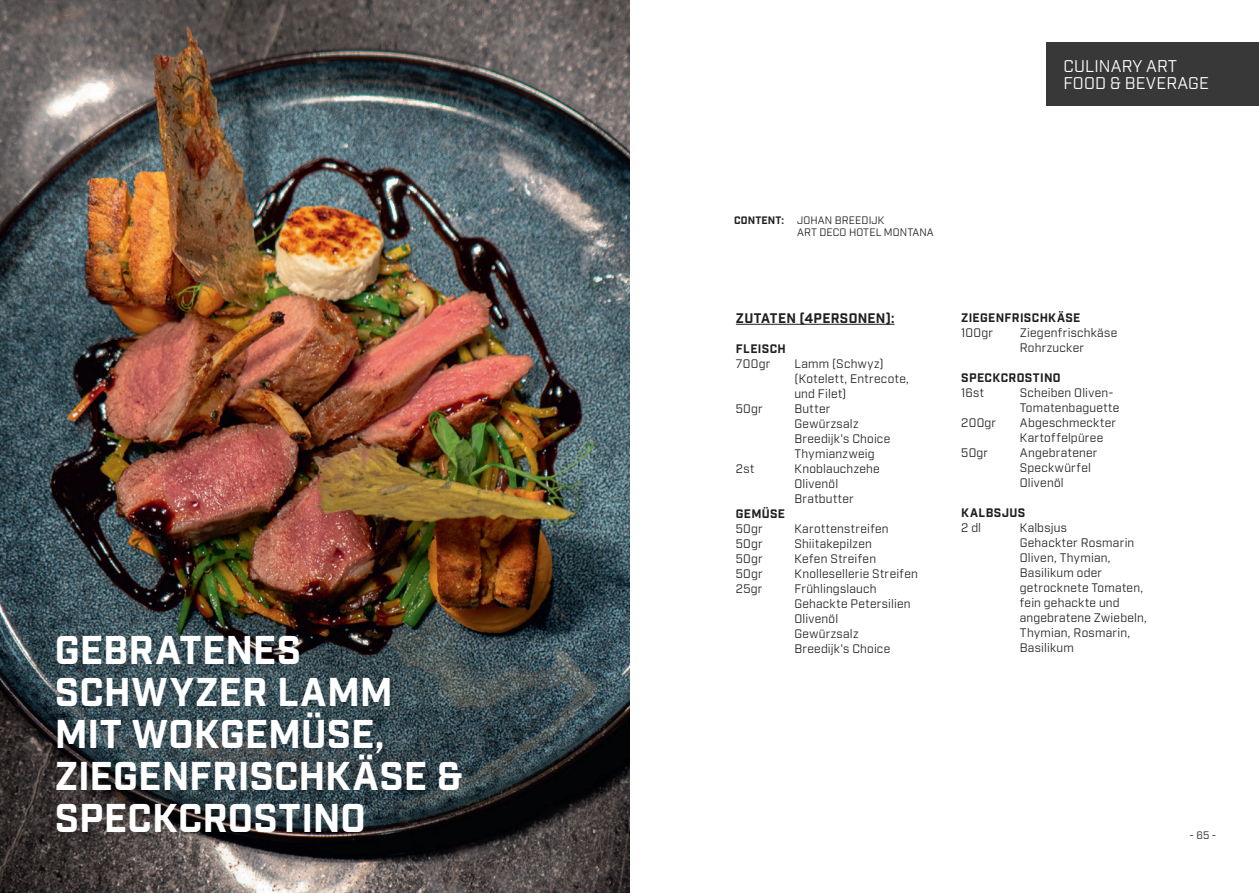
<style>
.page{position:relative;width:1259px;height:893px;background:#fff}
.page>*{position:absolute;margin:0;border:0;box-sizing:border-box;transform-origin:0 0}
.t1{font:700 39px/42px "Industry";color:#fff}
.t2{font:16.5px/16.5px "Industry";letter-spacing:.01em;color:#fff}
.t3{font:700 13.5px "Industry";letter-spacing:.025em;color:#231f20}
.t4{font:12px/15px "Industry";letter-spacing:.02em;color:#231f20}
.t5{font:700 12px "Industry";letter-spacing:.03em;color:#231f20}
.t6{font:10.5px/12px "Industry";letter-spacing:.01em;color:#231f20}
.s1{font-weight:700}
</style>
<div class="page">
<img style="left:0;top:0;width:629px;height:893px">
<div style="left:1046px;top:43px;width:213px;height:63px;background:#383839"></div>
<hr style="left:736px;top:324px;width:158px;height:1px;background:#231f20">
<h1 class="t1" style="left:55px;top:631px;width:409px">GEBRATENES<br>SCHWYZER LAMM<br>MIT WOKGEMÜSE,<br>ZIEGENFRISCHKÄSE &amp;<br>SPECKCROSTINO</h1>
<h2 class="t2" style="left:1063px;top:58px;width:147px">CULINARY ART<br>FOOD &amp; BEVERAGE</h2>
<p class="t6" style="left:797px;top:215px;width:138px;text-indent:-63px"><span class="s1">CONTENT:</span> JOHAN BREEDIJK<br>ART DECO HOTEL MONTANA</p>
<p class="t3" style="left:736px;top:310px;width:160px">ZUTATEN (4PERSONEN):</p>
<p class="t5" style="left:736px;top:341px;width:51px">FLEISCH</p>
<p class="t4" style="left:736px;top:356px;width:36px">700gr</p>
<p class="t4" style="left:794px;top:356px;width:116px">Lamm (Schwyz) (Kotelett, Entrecote, und Filet)</p>
<p class="t4" style="left:736px;top:401px;width:28px">50gr</p>
<p class="t4" style="left:794px;top:401px;width:97px">Butter<br>Gewürzsalz<br>Breedijk's Choice<br>Thymianzweig</p>
<p class="t4" style="left:736px;top:461px;width:20px">2st</p>
<p class="t4" style="left:794px;top:461px;width:87px">Knoblauchzehe<br>Olivenöl<br>Bratbutter</p>
<p class="t5" style="left:736px;top:506px;width:51px">GEMÜSE</p>
<p class="t4" style="left:736px;top:521px;width:28px">50gr</p>
<p class="t4" style="left:794px;top:521px;width:96px">Karottenstreifen</p>
<p class="t4" style="left:736px;top:536px;width:28px">50gr</p>
<p class="t4" style="left:794px;top:536px;width:79px">Shiitakepilzen</p>
<p class="t4" style="left:736px;top:551px;width:28px">50gr</p>
<p class="t4" style="left:794px;top:551px;width:83px">Kefen Streifen</p>
<p class="t4" style="left:736px;top:566px;width:28px">50gr</p>
<p class="t4" style="left:794px;top:566px;width:125px">Knollesellerie Streifen</p>
<p class="t4" style="left:736px;top:581px;width:28px">25gr</p>
<p class="t4" style="left:794px;top:581px;width:118px">Frühlingslauch<br>Gehackte Petersilien<br>Olivenöl<br>Gewürzsalz<br>Breedijk's Choice</p>
<p class="t5" style="left:961px;top:310px;width:121px">ZIEGENFRISCHKÄSE</p>
<p class="t4" style="left:961px;top:325px;width:33px">100gr</p>
<p class="t4" style="left:1019px;top:325px;width:99px">Ziegenfrischkäse<br>Rohrzucker</p>
<p class="t5" style="left:961px;top:370px;width:101px">SPECKCROSTINO</p>
<p class="t4" style="left:961px;top:385px;width:24px">16st</p>
<p class="t4" style="left:1019px;top:385px;width:101px">Scheiben Oliven-<br>Tomatenbaguette</p>
<p class="t4" style="left:961px;top:415px;width:36px">200gr</p>
<p class="t4" style="left:1019px;top:415px;width:98px">Abgeschmeckter<br>Kartoffelpüree</p>
<p class="t4" style="left:961px;top:445px;width:28px">50gr</p>
<p class="t4" style="left:1019px;top:445px;width:79px">Angebratener<br>Speckwürfel<br>Olivenöl</p>
<p class="t5" style="left:961px;top:505px;width:65px">KALBSJUS</p>
<p class="t4" style="left:961px;top:520px;width:21px">2 dl</p>
<p class="t4" style="left:1019px;top:520px;width:129px">Kalbsjus<br>Gehackter Rosmarin<br>Oliven, Thymian,<br>Basilikum oder getrocknete Tomaten, fein gehackte und angebratene Zwiebeln,<br>Thymian, Rosmarin,<br>Basilikum</p>
<p class="t6" style="left:1189px;top:829px;width:28px">- 65 -</p>
</div>
